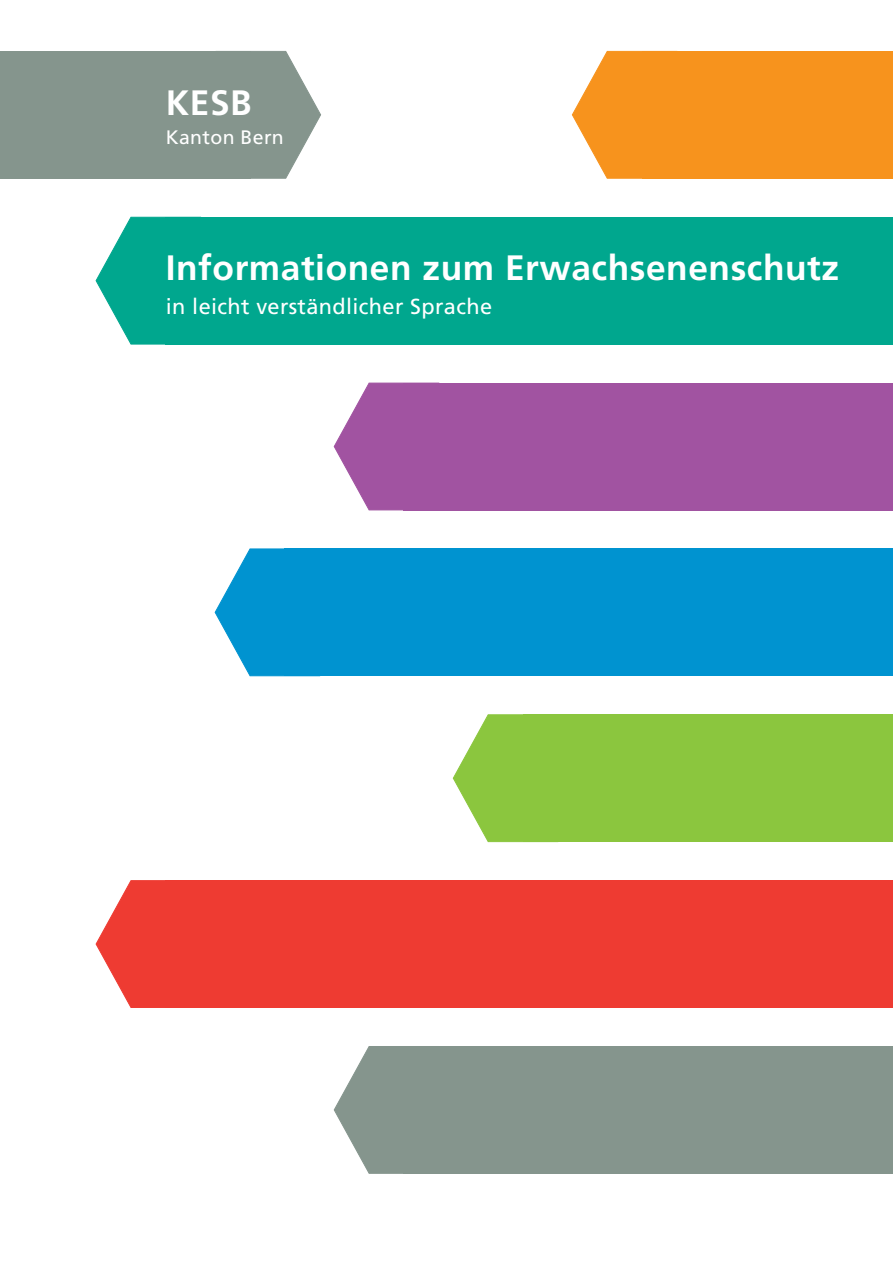
<style>
.page{position:relative;width:893px;height:1263px;background:#fff}
.page>*{position:absolute;margin:0;border:0;box-sizing:border-box;transform-origin:0 0}
.t1{font:700 35.25px "Frutiger";letter-spacing:.015em;color:#fff}
.t2{font:21.75px "Frutiger";letter-spacing:.015em;color:#fff}
.t3{font:19.5px "Frutiger";letter-spacing:.015em;color:#fff}
</style>
<div class="page">
<svg style="left:216px;top:50px;width:105px;height:129px"></svg>
<div style="left:642px;top:51px;width:251px;height:128px;background:#f7931d"></div>
<div style="left:166px;top:217px;width:727px;height:127px;background:#00a78e"></div>
<div style="left:404px;top:383px;width:489px;height:127px;background:#a153a1"></div>
<div style="left:285px;top:549px;width:608px;height:127px;background:#0093d0"></div>
<div style="left:166px;top:880px;width:727px;height:128px;background:#ee3b32"></div>
<div style="left:523px;top:714px;width:370px;height:128px;background:#8bc63e"></div>
<div style="left:404px;top:1046px;width:489px;height:128px;background:#85958d"></div>
<svg style="left:333px;top:1046px;width:71px;height:128px"></svg>
<svg style="left:333px;top:382px;width:142px;height:129px"></svg>
<svg style="left:214px;top:548px;width:141px;height:128px"></svg>
<svg style="left:95px;top:880px;width:71px;height:128px"></svg>
<svg style="left:452px;top:714px;width:71px;height:128px"></svg>
<svg style="left:95px;top:216px;width:141px;height:129px"></svg>
<svg style="left:571px;top:50px;width:106px;height:129px"></svg>
<div style="left:0;top:51px;width:251px;height:128px;background:#85958d"></div>
<p class="t1" style="left:166px;top:82px;width:87px">KESB</p>
<p class="t3" style="left:166px;top:126px;width:119px">Kanton Bern</p>
<h1 class="t1" style="left:166px;top:247px;width:675px">Informationen zum Erwachsenenschutz</h1>
<p class="t2" style="left:166px;top:294px;width:328px">in leicht verständlicher Sprache</p>
</div>
